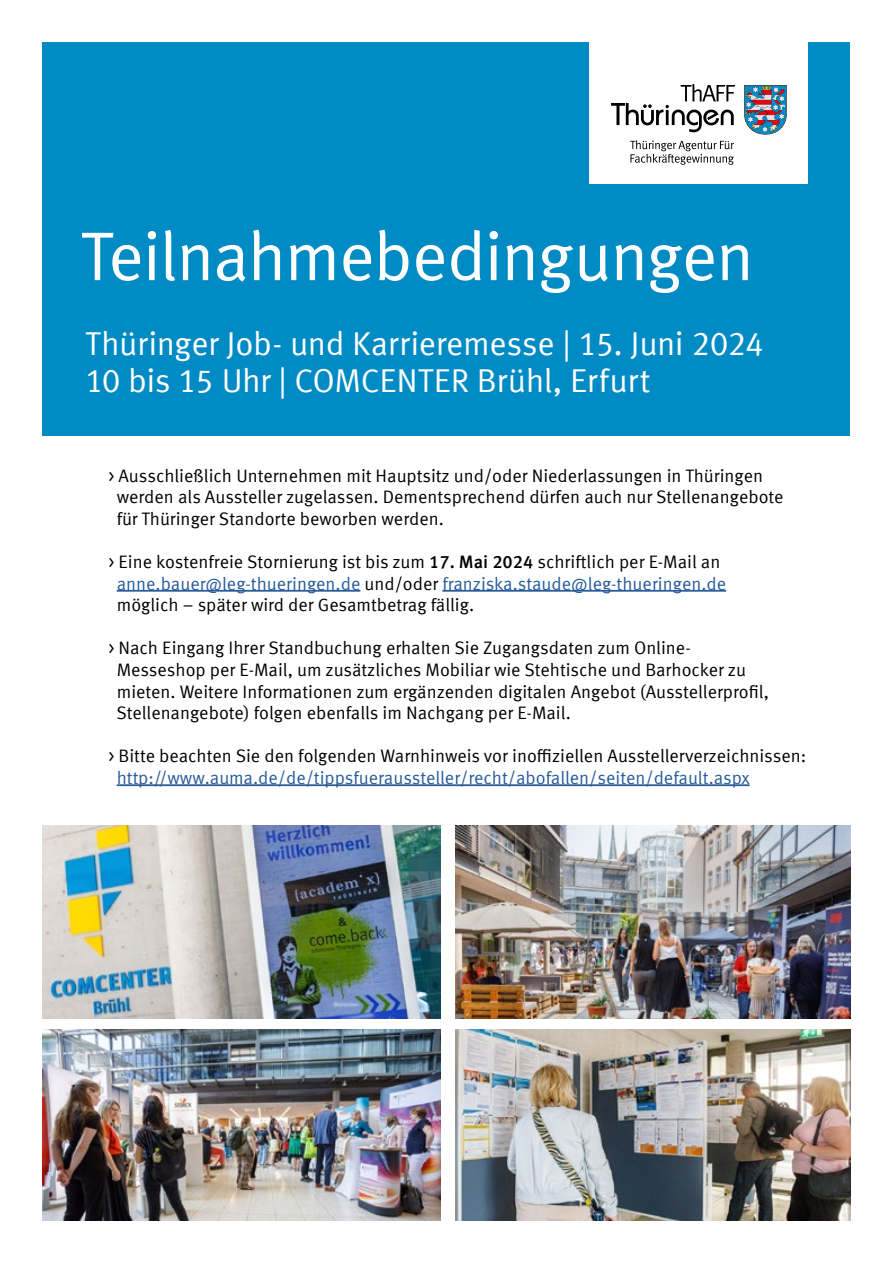
<style>
.page{position:relative;width:893px;height:1263px;background:#fff}
.page>*{position:absolute;margin:0;border:0;box-sizing:border-box;transform-origin:0 0}
.t1{font:69px "Meta Offc Pro Norm";letter-spacing:-.025em;color:#fff}
.t2{font:33px/37.5px "Meta Offc Pro Norm";letter-spacing:-.01em;color:#fff}
.t3{font:18px/21.6px "Meta Offc Pro Norm";color:#000}
.t4{font:18px "Meta Offc Pro Norm";color:#275b9b}
.s1{font-family:"Meta Offc Pro";font-weight:500}
.s2{color:#275b9b}
</style>
<div class="page">
<div style="left:43px;top:43px;width:807px;height:393px;background:#008bc5"></div>
<div style="left:590px;top:42px;width:218px;height:142px;background:#fff"></div>
<svg style="left:630px;top:140px;width:104px;height:25px"></svg>
<svg style="left:611px;top:84px;width:124px;height:48px"></svg>
<svg style="left:744px;top:85px;width:43px;height:50px;background:#73879d"></svg>
<hr style="left:117px;top:590px;width:243px;height:2px;background:#275b9b">
<hr style="left:442px;top:590px;width:284px;height:2px;background:#275b9b">
<hr style="left:117px;top:784px;width:633px;height:2px;background:#275b9b">
<img style="left:43px;top:826px;width:398px;height:192px">
<img style="left:455px;top:826px;width:395px;height:192px">
<img style="left:455px;top:1029px;width:395px;height:191px">
<img style="left:43px;top:1029px;width:398px;height:191px">
<h1 class="t1" style="left:80px;top:204px;width:675px">Teilnahmebedingungen</h1>
<h2 class="t2" style="left:85px;top:322px;width:680px">Thüringer Job- und Karrieremesse | 15. Juni 2024<br>10 bis 15 Uhr | COMCENTER Brühl, Erfurt</h2>
<p class="t3" style="left:117px;top:463px;width:668px;text-indent:-8px">&gt; Ausschließlich Unternehmen mit Hauptsitz und/oder Niederlassungen in Thüringen werden als Aussteller zugelassen. Dementsprechend dürfen auch nur Stellenangebote für Thüringer Standorte beworben werden.</p>
<p class="t3" style="left:117px;top:550px;width:611px;text-indent:-8px">&gt; Eine kostenfreie Stornierung ist bis zum <span class="s1">17. Mai 2024</span> schriftlich per E-Mail an <span class="s2">anne.bauer@leg-thueringen.de</span> und/oder <span class="s2">franziska.staude@leg-thueringen.de </span>möglich – später wird der Gesamtbetrag fällig.</p>
<p class="t3" style="left:116px;top:636px;width:654px;text-indent:-8px">&gt; Nach Eingang Ihrer Standbuchung erhalten Sie Zugangsdaten zum Online-Messeshop per E-Mail, um zusätzliches Mobiliar wie Stehtische und Barhocker zu mieten. Weitere Informationen zum ergänzenden digitalen Angebot (Ausstellerprofil, Stellenangebote) folgen ebenfalls im Nachgang per E-Mail.</p>
<p class="t3" style="left:108px;top:744px;width:699px">&gt; Bitte beachten Sie den folgenden Warnhinweis vor inoffiziellen Ausstellerverzeichnissen:</p>
<p class="t4" style="left:117px;top:764px;width:635px">http://www.auma.de/de/tippsfueraussteller/recht/abofallen/seiten/default.aspx</p>
</div>
